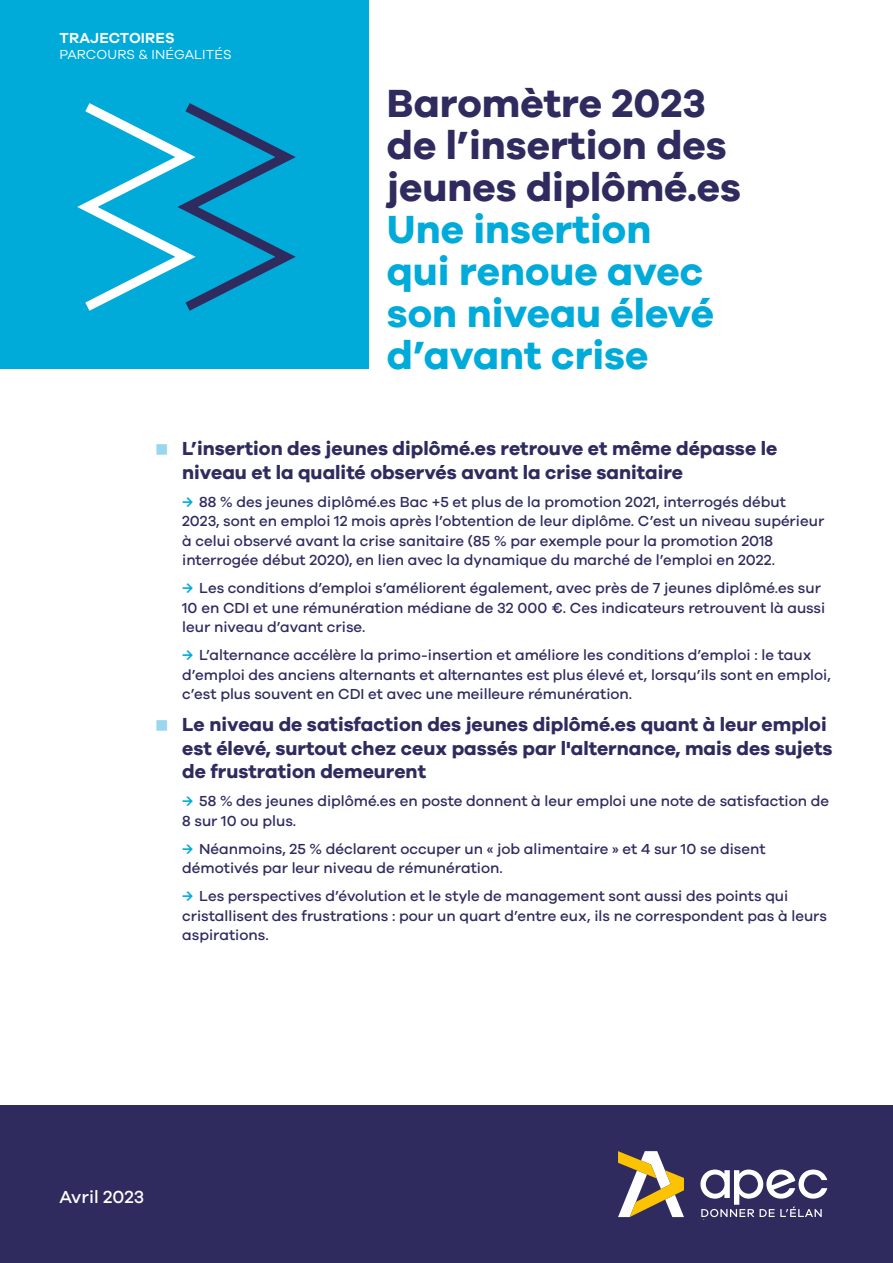
<style>
.page{position:relative;width:893px;height:1263px;background:#fff}
.page>*{position:absolute;margin:0;border:0;box-sizing:border-box;transform-origin:0 0}
.t1{font:700 40.5px/42px "Galano Grotesque";color:#00abda}
.t2{font:700 40.5px/42px "Galano Grotesque";color:#2f2b5f}
.t3{font:700 19.5px/23.4px "Galano Grotesque";color:#2f2b5f}
.t4{font:500 18px "Galano Grotesque";color:#fff}
.t5{font:500 15px/19.5px "Galano Grotesque";color:#2f2b5f}
.t6{font:600 15px "Galano Grotesque";letter-spacing:.01em;color:#fff}
.t7{font:13.5px "Galano Grotesque";letter-spacing:.01em;color:#fff}
.s1{color:#00abda}
</style>
<div class="page">
<div style="left:0;top:0;width:368px;height:368px;background:#00abda"></div>
<svg style="left:77px;top:103px;width:219px;height:208px"></svg>
<div style="left:0;top:1105px;width:893px;height:158px;background:#2f2b5f"></div>
<svg style="left:618px;top:1151px;width:66px;height:66px"></svg>
<svg style="left:700px;top:1169px;width:127px;height:48px"></svg>
<p class="t6" style="left:60px;top:29px;width:117px">TRAJECTOIRES</p>
<p class="t7" style="left:60px;top:47px;width:174px">PARCOURS &amp; INÉGALITÉS</p>
<h1 class="t2" style="left:387px;top:81px;width:356px">Baromètre 2023 de l’insertion des jeunes diplômé.es</h1>
<h1 class="t1" style="left:387px;top:207px;width:329px">Une insertion qui renoue avec son niveau élevé d’avant crise</h1>
<h2 class="t3" style="left:182px;top:436px;width:597px">L’insertion des jeunes diplômé.es retrouve et même dépasse le niveau et la qualité observés avant la crise sanitaire</h2>
<p class="t5" style="left:182px;top:492px;width:644px"><span class="s1">→</span> 88 % des jeunes diplômé.es Bac +5 et plus de la promotion 2021, interrogés début 2023, sont en emploi 12 mois après l’obtention de leur diplôme. C’est un niveau supérieur à celui observé avant la crise sanitaire (85 % par exemple pour la promotion 2018 interrogée début 2020), en lien avec la dynamique du marché de l’emploi en 2022.</p>
<p class="t5" style="left:182px;top:578px;width:645px"><span class="s1">→</span> Les conditions d’emploi s’améliorent également, avec près de 7 jeunes diplômé.es sur<br>10 en CDI et une rémunération médiane de 32 000 €. Ces indicateurs retrouvent là aussi leur niveau d’avant crise.</p>
<p class="t5" style="left:182px;top:645px;width:650px"><span class="s1">→</span> L’alternance accélère la primo-insertion et améliore les conditions d’emploi : le taux d’emploi des anciens alternants et alternantes est plus élevé et, lorsqu’ils sont en emploi, c’est plus souvent en CDI et avec une meilleure rémunération.</p>
<h2 class="t3" style="left:182px;top:712px;width:652px">Le niveau de satisfaction des jeunes diplômé.es quant à leur emploi est élevé, surtout chez ceux passés par l'alternance, mais des sujets de frustration demeurent</h2>
<p class="t5" style="left:182px;top:791px;width:648px"><span class="s1">→</span> 58 % des jeunes diplômé.es en poste donnent à leur emploi une note de satisfaction de<br>8 sur 10 ou plus.</p>
<p class="t5" style="left:182px;top:838px;width:585px"><span class="s1">→</span> Néanmoins, 25 % déclarent occuper un « job alimentaire » et 4 sur 10 se disent démotivés par leur niveau de rémunération.</p>
<p class="t5" style="left:182px;top:886px;width:646px"><span class="s1">→</span> Les perspectives d’évolution et le style de management sont aussi des points qui cristallisent des frustrations : pour un quart d’entre eux, ils ne correspondent pas à leurs aspirations.</p>
<p class="t4" style="left:60px;top:1186px;width:86px">Avril 2023</p>
</div>
